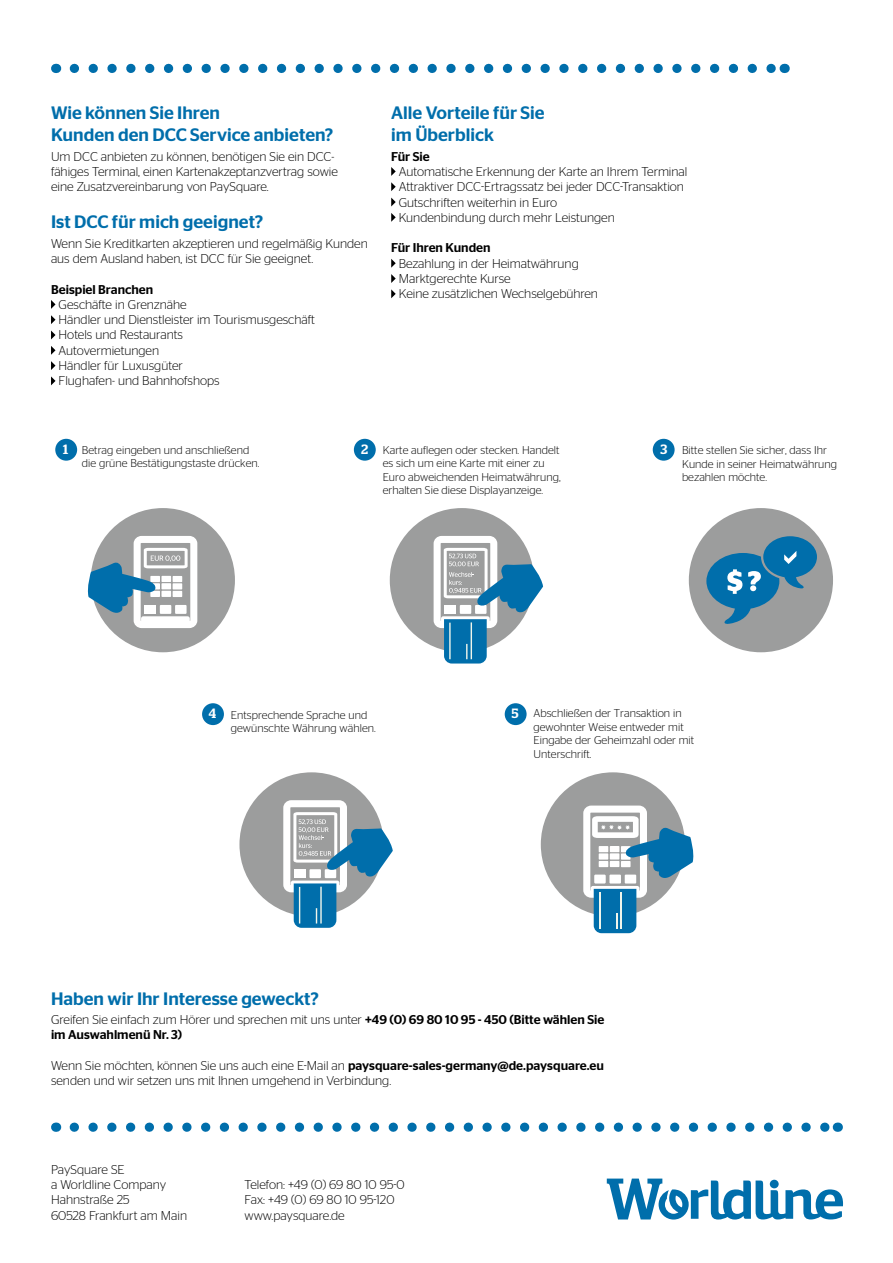
<style>
.page{position:relative;width:893px;height:1263px;background:#fff}
.page>*{position:absolute;margin:0;border:0;box-sizing:border-box;transform-origin:0 0}
.t1{font:500 18px/21.6px "Stag Sans";color:#006eab}
.t2{font:500 13.5px "Stag";color:#fff}
.t3{font:300 12.75px/15.3px "Stag Sans";color:#000}
.t4{font:500 12.75px/15.3px "Stag Sans";color:#000}
.t5{font:300 11.25px/13.5px "Stag Sans";letter-spacing:.005em;color:#000}
.s1{font-family:"Stag";font-weight:500;font-size:13.5px;color:#fff}
.s2{font-weight:300}
.s3{font-weight:500}
</style>
<div class="page">
<div style="left:239px;top:772px;width:145px;height:144px;background:#9c9d9d;border-radius:50%"></div>
<svg style="left:283px;top:800px;width:110px;height:128px"></svg>
<div style="left:91px;top:508px;width:144px;height:144px;background:#9c9d9d;border-radius:50%"></div>
<svg style="left:87px;top:536px;width:110px;height:92px"></svg>
<div style="left:55px;top:439px;width:22px;height:22px;background:#006eab;border-radius:50%"></div>
<div style="left:202px;top:703px;width:22px;height:22px;background:#006eab;border-radius:50%"></div>
<div style="left:653px;top:439px;width:22px;height:22px;background:#006eab;border-radius:50%"></div>
<div style="left:505px;top:703px;width:22px;height:22px;background:#006eab;border-radius:50%"></div>
<div style="left:390px;top:508px;width:144px;height:144px;background:#9c9d9d;border-radius:50%"></div>
<svg style="left:434px;top:536px;width:109px;height:127px"></svg>
<div style="left:354px;top:439px;width:22px;height:22px;background:#006eab;border-radius:50%"></div>
<div style="left:689px;top:508px;width:144px;height:144px;background:#9c9d9d;border-radius:50%"></div>
<svg style="left:706px;top:534px;width:113px;height:91px"></svg>
<div style="left:541px;top:772px;width:144px;height:144px;background:#9c9d9d;border-radius:50%"></div>
<svg style="left:583px;top:805px;width:111px;height:128px"></svg>
<hr style="left:620px;top:892px;width:2px;height:37px;background:#eff5eb">
<svg style="left:74px;top:1122px;width:754px;height:10px"></svg>
<svg style="left:74px;top:64px;width:701px;height:9px"></svg>
<svg style="left:607px;top:1178px;width:236px;height:41px"></svg>
<svg style="left:51px;top:300px;width:5px;height:9px"></svg>
<svg style="left:51px;top:315px;width:5px;height:9px"></svg>
<svg style="left:51px;top:330px;width:5px;height:9px"></svg>
<svg style="left:51px;top:346px;width:5px;height:9px"></svg>
<svg style="left:51px;top:361px;width:5px;height:9px"></svg>
<svg style="left:51px;top:376px;width:5px;height:9px"></svg>
<svg style="left:391px;top:167px;width:5px;height:9px"></svg>
<svg style="left:391px;top:182px;width:5px;height:9px"></svg>
<svg style="left:391px;top:198px;width:5px;height:8px"></svg>
<svg style="left:391px;top:213px;width:5px;height:9px"></svg>
<svg style="left:391px;top:259px;width:5px;height:9px"></svg>
<svg style="left:391px;top:274px;width:5px;height:9px"></svg>
<svg style="left:391px;top:289px;width:5px;height:9px"></svg>
<h1 class="t1" style="left:51px;top:102px;width:284px">Wie können Sie Ihren<br>Kunden den DCC Service anbieten?</h1>
<p class="t3" style="left:51px;top:148px;width:288px">Um DCC anbieten zu können, benötigen Sie ein DCC&shy;fähiges Terminal, einen Kartenakzeptanzvertrag sowie eine Zusatzvereinbarung von PaySquare.</p>
<h1 class="t1" style="left:51px;top:211px;width:214px">Ist DCC für mich geeignet?</h1>
<p class="t3" style="left:51px;top:235px;width:318px">Wenn Sie Kreditkarten akzeptieren und regelmäßig Kunden aus dem Ausland haben, ist DCC für Sie geeignet.</p>
<p class="t4" style="left:51px;top:281px;width:104px">Beispiel Branchen</p>
<p class="t3" style="left:59px;top:297px;width:258px">Geschäfte in Grenznähe<br>Händler und Dienstleister im Tourismusgeschäft<br>Hotels und Restaurants<br>Autovermietungen<br>Händler für Luxusgüter<br>Flughafen- und Bahnhofshops</p>
<h1 class="t1" style="left:391px;top:102px;width:155px">Alle Vorteile für Sie im Überblick</h1>
<p class="t4" style="left:391px;top:148px;width:40px">Für Sie</p>
<p class="t3" style="left:399px;top:164px;width:290px">Automatische Erkennung der Karte an Ihrem Terminal Attraktiver DCC-Ertragssatz bei jeder DCC-Transaktion Gutschriften weiterhin in Euro<br>Kundenbindung durch mehr Leistungen</p>
<p class="t4" style="left:391px;top:240px;width:101px">Für Ihren Kunden</p>
<p class="t3" style="left:399px;top:255px;width:201px">Bezahlung in der Heimatwährung<br>Marktgerechte Kurse<br>Keine zusätzlichen Wechselgebühren</p>
<p class="t2" style="left:63px;top:441px;width:7px">1</p>
<p class="t5" style="left:82px;top:443px;width:179px">Betrag eingeben und anschließend die grüne Bestätigungstaste drücken.</p>
<p class="t5" style="left:383px;top:443px;width:179px;text-indent:-22px"><span class="s1">2</span> Karte auflegen oder stecken. Handelt es sich um eine Karte mit einer zu Euro abweichenden Heimatwährung, erhalten Sie diese Displayanzeige.</p>
<p class="t5" style="left:682px;top:443px;width:157px;text-indent:-22px"><span class="s1">3</span> Bitte stellen Sie sicher, dass Ihr<br>Kunde in seiner Heimatwährung bezahlen möchte.</p>
<p class="t5" style="left:231px;top:708px;width:146px;text-indent:-22px"><span class="s1">4</span> Entsprechende Sprache und gewünschte Währung wählen.</p>
<p class="t5" style="left:533px;top:706px;width:162px;text-indent:-22px"><span class="s1">5</span> Abschließen der Transaktion in gewohnter Weise entweder mit<br>Eingabe der Geheimzahl oder mit<br>Unterschrift.</p>
<h1 class="t1" style="left:51px;top:987px;width:269px">Haben wir Ihr Interesse geweckt?</h1>
<p class="t4" style="left:51px;top:1012px;width:555px"><span class="s2">Greifen Sie einfach zum Hörer und sprechen mit uns unter</span> +49 (0) 69 80 10 95 - 450 (Bitte wählen Sie im Auswahlmenü Nr. 3)</p>
<p class="t3" style="left:51px;top:1058px;width:555px">Wenn Sie möchten, können Sie uns auch eine E-Mail an <span class="s3">paysquare-sales-germany@de.paysquare.eu </span>senden und wir setzen uns mit Ihnen umgehend in Verbindung.</p>
<p class="t3" style="left:51px;top:1161px;width:138px">PaySquare SE<br>a Worldline Company<br>Hahnstraße 25<br>60528 Frankfurt am Main</p>
<p class="t3" style="left:244px;top:1177px;width:162px">Telefon: +49 (0) 69 80 10 95-0<br>Fax: +49 (0) 69 80 10 95-120 www.paysquare.de</p>
</div>
